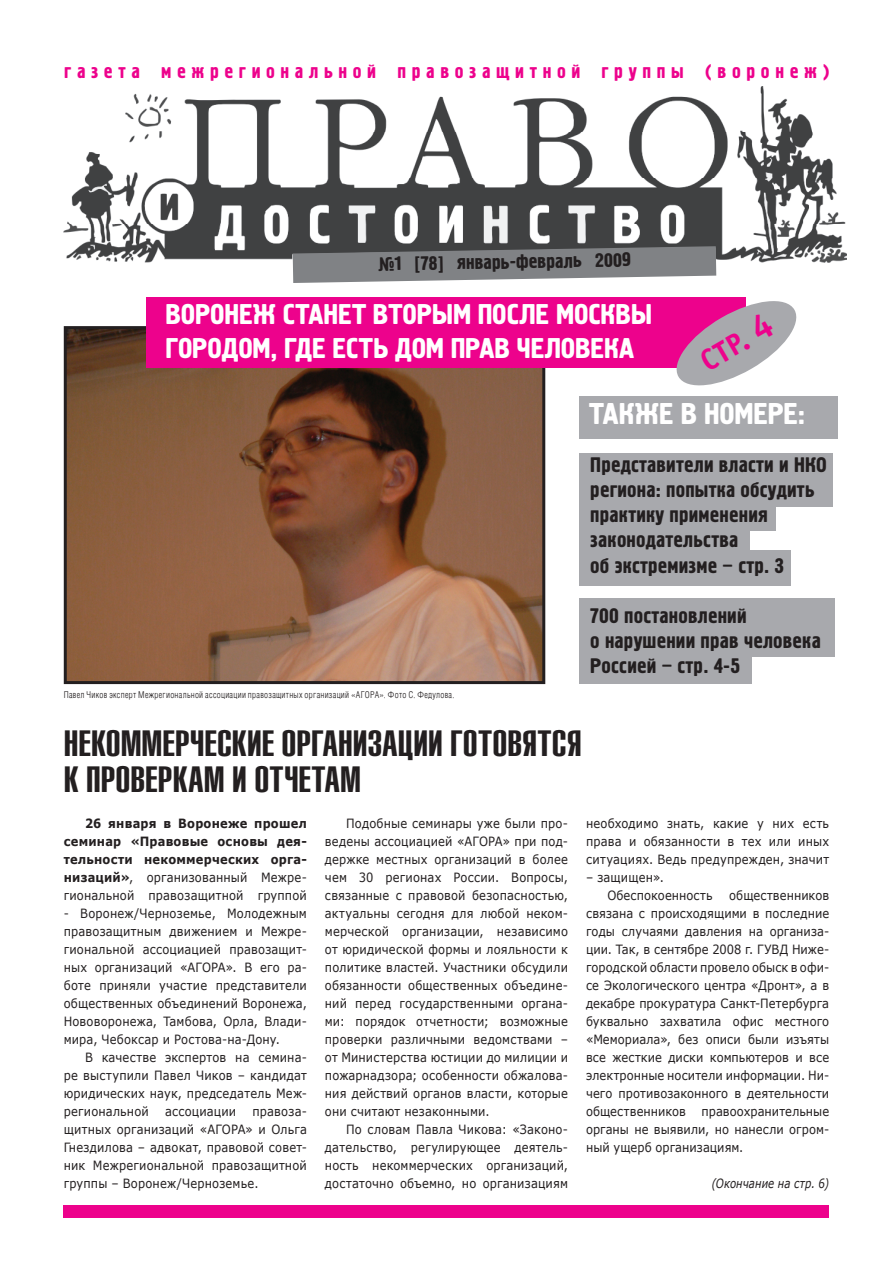
<style>
.page{position:relative;width:893px;height:1263px;background:#fff}
.page>*{position:absolute;margin:0;border:0;box-sizing:border-box;transform-origin:0 0}
.t1{font:36px/36px "Helios Ultra Compressed";color:#231f20;scale:1.25 1}
.t2{font:30px "Hermes C";letter-spacing:-.005em;color:#fff}
.t3{font:700 30px "Officina Sans C";color:#ed028c}
.t4{font:28.5px/34.2px "Hermes C";letter-spacing:-.005em;color:#fff}
.t5{font:21px/25.2px "Hermes C";letter-spacing:.01em;color:#231f20}
.t6{font:19.5px "Hermes C";letter-spacing:.29em;color:#ed028c}
.t7{font:19.5px "Hermes C";color:#231f20}
.t8{font:12.75px/18px "Verdana";letter-spacing:.015em;color:#231f20;text-align:justify;scale:.9 1}
.t9{font:700 12.75px/18px "Verdana";letter-spacing:.015em;color:#231f20;text-align:justify;scale:.9 1}
.t10{font:italic 12.75px "Verdana";letter-spacing:.005em;color:#231f20;scale:.8 1}
.t11{font:300 condensed 9px "AG Letterica";letter-spacing:.03em;color:#231f20}
.s1{font-size:36px}
.s2{font-weight:400}
</style>
<div class="page">
<img style="left:64px;top:87px;width:783px;height:176px">
<svg style="left:293px;top:246px;width:423px;height:37px;background:#85878a"></svg>
<div style="left:64px;top:1205px;width:765px;height:13px;background:#ed028c"></div>
<img style="left:68px;top:330px;width:473px;height:350px">
<div style="left:64px;top:326px;width:481px;height:358px;border:3px solid #231f20"></div>
<div style="left:147px;top:297px;width:599px;height:71px;background:#ed028c"></div>
<div style="left:579px;top:453px;width:254px;height:54px;background:#a8a9ad"></div>
<div style="left:579px;top:502px;width:197px;height:29px;background:#a8a9ad"></div>
<div style="left:579px;top:525px;width:171px;height:31px;background:#a8a9ad"></div>
<div style="left:579px;top:550px;width:211px;height:35px;background:#a8a9ad"></div>
<div style="left:579px;top:599px;width:256px;height:58px;background:#a8a9ad"></div>
<div style="left:579px;top:654px;width:173px;height:30px;background:#a8a9ad"></div>
<div style="left:579px;top:396px;width:259px;height:43px;background:#a8a9ad"></div>
<svg style="left:676px;top:301px;width:121px;height:85px"></svg>
<h3 class="t6" style="left:64px;top:61px;width:767px">газета межрегиональной правозащитной группы (воронеж)</h3>
<h3 class="t7" style="left:378px;top:253px;width:254px;rotate:-1deg">№1 [78] январь-февраль 2009</h3>
<h3 class="t4" style="left:165px;top:298px;width:488px">Воронеж станет вторым после москвы городом, где есть Дом прав человека</h3>
<h2 class="t3" style="left:694px;top:348px;width:80px;rotate:-30deg">стр. <span class="s1">4</span></h2>
<p class="t11" style="left:64px;top:689px;width:392px">Павел Чиков эксперт Межрегиональной ассоциации правозащитных организаций «АГОРА». Фото С. Федулова.</p>
<h2 class="t2" style="left:589px;top:397px;width:217px">Также в номере:</h2>
<h3 class="t5" style="left:590px;top:452px;width:226px">Представители власти и НКО региона: попытка обсудить практику применения законодательства<br>об экстремизме – стр. 3</h3>
<h3 class="t5" style="left:590px;top:604px;width:232px">700 постановлений<br>о нарушении прав человека<br>Россией – стр. 4-5</h3>
<h1 class="t1" style="left:64px;top:724px;width:416px">Некоммерческие организации готовятся к проверкам и отчетам</h1>
<p class="t9" style="left:64px;top:814px;width:272px;text-indent:21px">26 января в Воронеже прошел семинар «Правовые основы дея&shy;тельности некоммерческих орга&shy;низаций»<span class="s2">, организованный Межре&shy;гиональной правозащитной группой</span></p>
<p class="t8" style="left:64px;top:904px;width:272px">- Воронеж/Черноземье, Молодежным правозащитным движением и Межре&shy;гиональной ассоциацией правозащит&shy;ных организаций «АГОРА». В его ра&shy;боте приняли участие представители общественных объединений Воронежа, Нововоронежа, Тамбова, Орла, Влади&shy;мира, Чебоксар и Ростова-на-Дону.</p>
<p class="t8" style="left:64px;top:1048px;width:272px;text-indent:21px">В качестве экспертов на семина&shy;ре выступили Павел Чиков – кандидат юридических наук, председатель Меж&shy;региональной</p>
<p class="t8" style="left:64px;top:1102px;width:272px;text-indent:189px">правоза&shy;щитных организаций «АГОРА» и Ольга Гнездилова – адвокат, правовой совет&shy;ник Межрегиональной правозащитной группы – Воронеж/Черноземье.</p>
<p class="t8" style="left:165px;top:1102px;width:81px">ассоциации</p>
<p class="t8" style="left:325px;top:814px;width:272px;text-indent:21px">Подобные семинары уже были про&shy;ведены ассоциацией «АГОРА» при под&shy;держке местных организаций в более чем 30 регионах России. Вопросы, связанные с правовой безопасностью, актуальны сегодня для любой неком&shy;мерческой организации, независимо от юридической формы и лояльности к политике властей. Участники обсудили обязанности общественных объедине&shy;ний перед государственными органа&shy;ми: порядок отчетности; возможные проверки различными ведомствами – от Министерства юстиции до милиции и пожарнадзора; особенности обжалова&shy;ния действий органов власти, которые они считают незаконными.</p>
<p class="t8" style="left:325px;top:1120px;width:272px;text-indent:21px">По словам Павла Чикова: «Законо&shy;дательство, регулирующее деятель&shy;ность некоммерческих организаций, достаточно объемно, но организациям</p>
<p class="t8" style="left:586px;top:814px;width:272px">необходимо знать, какие у них есть права и обязанности в тех или иных ситуациях. Ведь предупрежден, значит</p>
<p class="t8" style="left:607px;top:868px;width:119px;text-indent:-21px">– защищен».<br>Обеспокоенность</p>
<p class="t8" style="left:586px;top:886px;width:272px;text-indent:143px">общественников связана с происходящими в последние годы случаями давления на организа&shy;ции. Так, в сентябре 2008 г. ГУВД Ниже&shy;городской области провело обыск в офи&shy;се Экологического центра «Дронт», а в декабре прокуратура Санкт-Петербурга буквально захватила офис местного «Мемориала», без описи были изъяты все жесткие диски компьютеров и все электронные носители информации. Ни&shy;чего противозаконного в деятельности общественников правоохранительные органы не выявили, но нанесли огром&shy;ный ущерб организациям.</p>
<p class="t10" style="left:712px;top:1175px;width:148px">(Окончание на стр. 6)</p>
</div>
